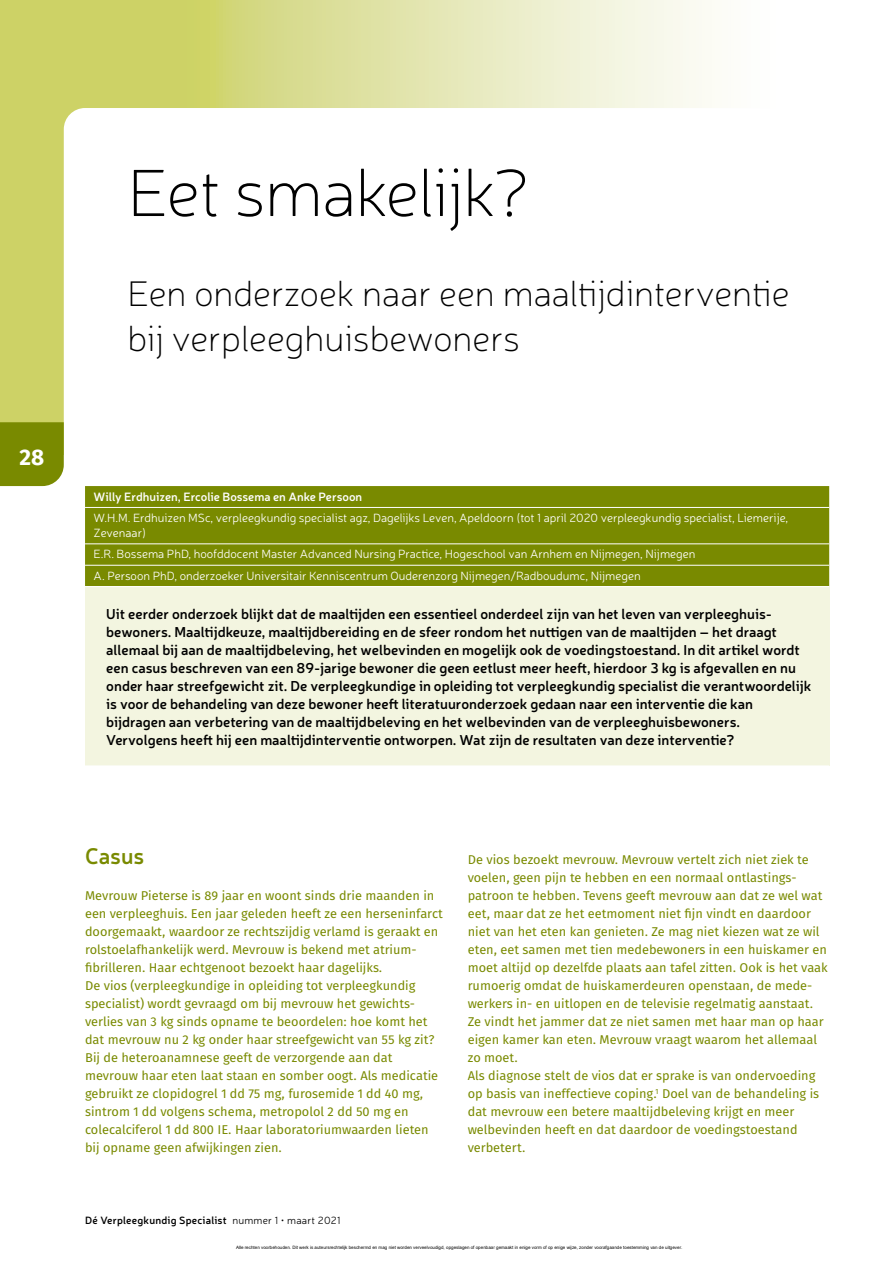
<style>
.page{position:relative;width:893px;height:1263px;background:#fff}
.page>*{position:absolute;margin:0;border:0;box-sizing:border-box;transform-origin:0 0}
.t1{font:100 67.5px "Neris";letter-spacing:-.01em;color:#000}
.t2{font:100 36px/45px "Neris";color:#000}
.t3{font:600 22.5px "Neris";color:#798a00}
.t4{font:700 22.5px "Fira Sans OT";color:#fff}
.t5{font:600 14.25px/18px "Neris";color:#000}
.t6{font:12.75px/18px "Fira Sans OT";color:#798a00}
.t7{font:300 12px/15px "Neris";color:#fff}
.t8{font:600 12px "Neris";color:#fff}
.t9{font:600 10.5px "Neris";letter-spacing:.02em;color:#000}
.t10{font:4.5px "Arial";color:#000}
.s1{font-weight:300}
</style>
<div class="page">
<svg style="left:0;top:0;width:712px;height:422px;background:#dade94"></svg>
<svg style="left:64px;top:108px;width:766px;height:412px"></svg>
<div style="left:0;top:422px;width:64px;height:64px;background:#798a00"></div>
<div style="left:85px;top:486px;width:744px;height:100px;background:#798a00"></div>
<div style="left:85px;top:587px;width:744px;height:179px;background:#f3f5e0"></div>
<hr style="left:85px;top:507px;width:744px;height:1px;background:#fff">
<hr style="left:85px;top:543px;width:744px;height:1px;background:#fff">
<hr style="left:85px;top:565px;width:744px;height:1px;background:#fff">
<hr style="left:85px;top:765px;width:744px;height:1px;background:#fff">
<h3 class="t4" style="left:20px;top:441px;width:26px">28</h3>
<h1 class="t1" style="left:128px;top:152px;width:404px">Eet smakelijk?</h1>
<h2 class="t2" style="left:128px;top:270px;width:663px">Een onderzoek naar een maaltijdinterventie bij verpleeghuisbewoners</h2>
<p class="t8" style="left:94px;top:488px;width:270px">Willy Erdhuizen, Ercolie Bossema en Anke Persoon</p>
<p class="t7" style="left:94px;top:510px;width:696px">W.H.M. Erdhuizen MSc, verpleegkundig specialist agz, Dagelijks Leven, Apeldoorn (tot 1 april 2020 verpleegkundig specialist, Liemerije,<br>Zevenaar)</p>
<p class="t7" style="left:94px;top:543px;width:603px;line-height:21.5px">E.R. Bossema PhD, hoofddocent Master Advanced Nursing Practice, Hogeschool van Arnhem en Nijmegen, Nijmegen<br>A. Persoon PhD, onderzoeker Universitair Kenniscentrum Ouderenzorg Nijmegen/Radboudumc, Nijmegen</p>
<p class="t5" style="left:106px;top:604px;width:707px">Uit eerder onderzoek blijkt dat de maaltijden een essentieel onderdeel zijn van het leven van verpleeghuis&shy;bewoners. Maaltijdkeuze, maaltijdbereiding en de sfeer rondom het nuttigen van de maaltijden – het draagt allemaal bij aan de maaltijdbeleving, het welbevinden en mogelijk ook de voedingstoestand. In dit artikel wordt een casus beschreven van een 89-jarige bewoner die geen eetlust meer heeft, hierdoor 3 kg is afgevallen en nu onder haar streefgewicht zit. De verpleegkundige in opleiding tot verpleegkundig specialist die verantwoordelijk is voor de behandeling van deze bewoner heeft literatuuronderzoek gedaan naar een interventie die kan bijdragen aan verbetering van de maaltijdbeleving en het welbevinden van de verpleeghuisbewoners.<br>Vervolgens heeft hij een maaltijdinterventie ontworpen. Wat zijn de resultaten van deze interventie?</p>
<h3 class="t3" style="left:85px;top:841px;width:61px">Casus</h3>
<p class="t6" style="left:85px;top:887px;width:359px">Mevrouw Pieterse is 89 jaar en woont sinds drie maanden in een verpleeghuis. Een jaar geleden heeft ze een herseninfarct doorgemaakt, waardoor ze rechtszijdig verlamd is geraakt en rolstoelafhankelijk werd. Mevrouw is bekend met atrium&shy;fibrilleren. Haar echtgenoot bezoekt haar dagelijks.<br>De vios (verpleegkundige in opleiding tot verpleegkundig specialist) wordt gevraagd om bij mevrouw het gewichts&shy;verlies van 3 kg sinds opname te beoordelen: hoe komt het dat mevrouw nu 2 kg onder haar streefgewicht van 55 kg zit?<br>Bij de heteroanamnese geeft de verzorgende aan dat mevrouw haar eten laat staan en somber oogt. Als medicatie gebruikt ze clopidogrel 1 dd 75 mg, furosemide 1 dd 40 mg, sintrom 1 dd volgens schema, metropolol 2 dd 50 mg en colecalciferol 1 dd 800 IE. Haar laboratoriumwaarden lieten bij opname geen afwijkingen zien.</p>
<p class="t6" style="left:468px;top:851px;width:362px">De vios bezoekt mevrouw. Mevrouw vertelt zich niet ziek te voelen, geen pijn te hebben en een normaal ontlastings&shy;patroon te hebben. Tevens geeft mevrouw aan dat ze wel wat eet, maar dat ze het eetmoment niet fijn vindt en daardoor niet van het eten kan genieten. Ze mag niet kiezen wat ze wil eten, eet samen met tien medebewoners in een huiskamer en moet altijd op dezelfde plaats aan tafel zitten. Ook is het vaak rumoerig omdat de huiskamerdeuren openstaan, de mede&shy;werkers in- en uitlopen en de televisie regelmatig aanstaat.<br>Ze vindt het jammer dat ze niet samen met haar man op haar eigen kamer kan eten. Mevrouw vraagt waarom het allemaal zo moet.<br>Als diagnose stelt de vios dat er sprake is van ondervoeding op basis van ineffectieve coping.<sup>1</sup> Doel van de behandeling is dat mevrouw een betere maaltijdbeleving krijgt en meer welbevinden heeft en dat daardoor de voedingstoestand verbetert.</p>
<p class="t9" style="left:85px;top:1213px;width:257px">Dé Verpleegkundig Specialist <span class="s1">nummer 1 • maart 2021</span></p>
<p class="t10" style="left:236px;top:1244px;width:448px">Alle rechten voorbehouden. Dit werk is auteursrechtelijk beschermd en mag niet worden verveelvoudigd, opgeslagen of openbaar gemaakt in enige vorm of op enige wijze, zonder voorafgaande toestemming van de uitgever.</p>
</div>
